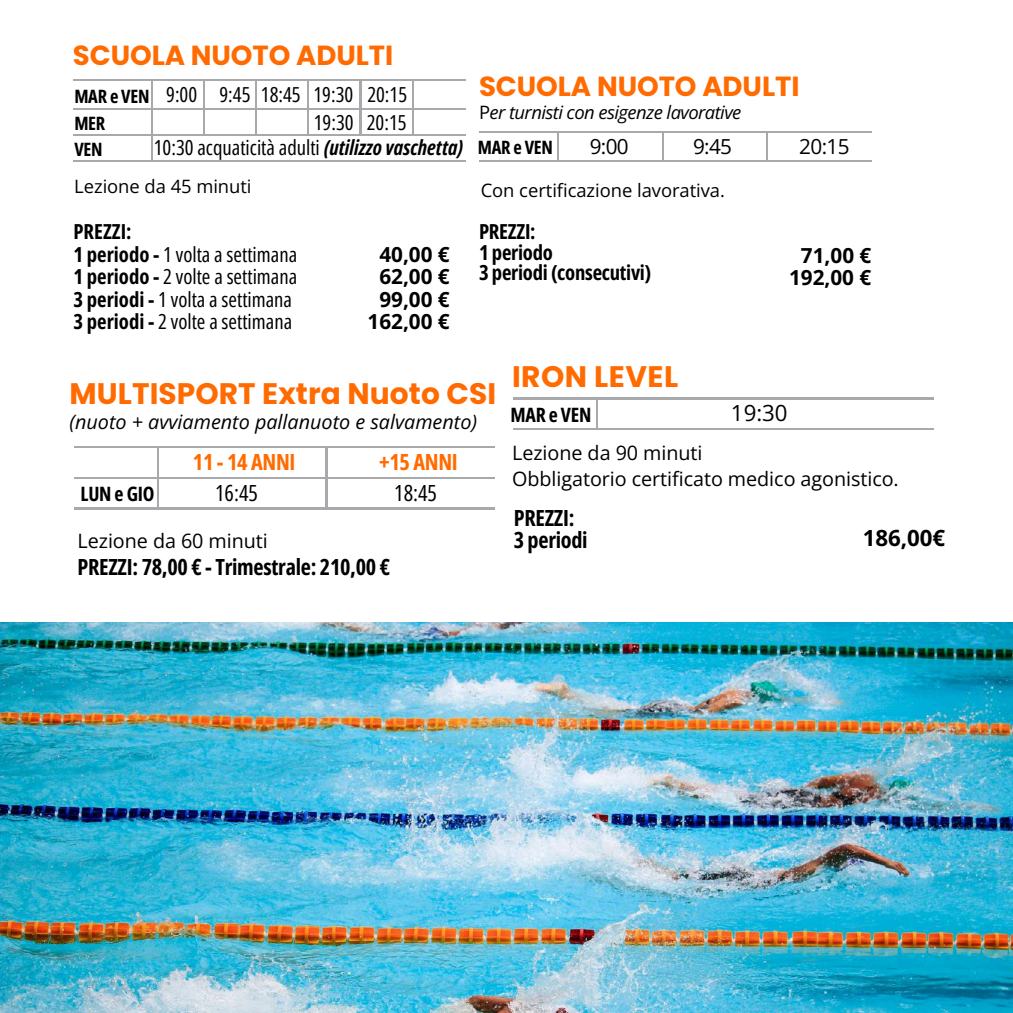
<style>
.page{position:relative;width:1013px;height:1013px;background:#fff}
.page>*{position:absolute;margin:0;border:0;box-sizing:border-box;transform-origin:0 0}
.t1{font:700 29.62px "Poppins";letter-spacing:.005em;color:#ff6b00}
.t2{font:700 27.62px "Poppins";letter-spacing:-.005em;color:#ff6b00}
.t3{font:700 22.25px/22.2px "Open Sans Condensed";letter-spacing:-.015em;color:#000}
.t4{font:700 22.25px "Open Sans Condensed";letter-spacing:-.015em;color:#ff6b00}
.t5{font:22.25px "Open Sans Condensed";color:#000}
.t6{font:700 22.25px "Open Sans";color:#000}
.t7{font:22.25px "Open Sans";color:#000}
.t8{font:20.75px/22.4px "Open Sans Condensed";color:#000;text-align:right}
.t9{font:700 20.75px/22.4px "Open Sans";color:#000;text-align:center}
.t10{font:700 20.75px/20.8px "Open Sans Condensed";letter-spacing:-.015em;color:#000}
.t11{font:20.75px "Open Sans";letter-spacing:-.03em;color:#000}
.t12{font:19.75px/26.4px "Open Sans";color:#000}
.t13{font:italic 19.75px "Open Sans";color:#000}
.t14{font:700 19.75px "Open Sans Condensed";letter-spacing:-.015em;color:#000}
.t15{font:18.38px "Open Sans";color:#000}
.t16{font:italic 18.38px "Open Sans";letter-spacing:-.03em;color:#000}
.t17{font:700 18.38px/26.1px "Open Sans Condensed";letter-spacing:-.01em;color:#000}
.s1{font-style:normal}
.s2{font-weight:700;font-style:italic}
.s3{font-weight:700}
</style>
<div class="page">
<hr style="left:73px;top:80px;width:79px;height:1px;background:#a7a9ac">
<hr style="left:152px;top:80px;width:52px;height:1px;background:#a7a9ac">
<hr style="left:204px;top:80px;width:52px;height:1px;background:#a7a9ac">
<hr style="left:308px;top:80px;width:52px;height:1px;background:#a7a9ac">
<hr style="left:360px;top:80px;width:53px;height:1px;background:#a7a9ac">
<hr style="left:413px;top:80px;width:52px;height:1px;background:#a7a9ac">
<hr style="left:73px;top:108px;width:79px;height:1px;background:#a7a9ac">
<hr style="left:152px;top:108px;width:52px;height:1px;background:#a7a9ac">
<hr style="left:204px;top:108px;width:52px;height:1px;background:#a7a9ac">
<svg style="left:203px;top:81px;width:1px;height:53px"></svg>
<hr style="left:308px;top:108px;width:52px;height:1px;background:#a7a9ac">
<hr style="left:360px;top:108px;width:53px;height:1px;background:#a7a9ac">
<hr style="left:413px;top:108px;width:52px;height:1px;background:#a7a9ac">
<hr style="left:73px;top:134px;width:79px;height:1px;background:#a7a9ac">
<hr style="left:152px;top:134px;width:52px;height:1px;background:#a7a9ac">
<svg style="left:151px;top:81px;width:1px;height:79px"></svg>
<hr style="left:204px;top:134px;width:52px;height:1px;background:#a7a9ac">
<hr style="left:308px;top:134px;width:52px;height:1px;background:#a7a9ac">
<hr style="left:360px;top:134px;width:53px;height:1px;background:#a7a9ac">
<hr style="left:413px;top:134px;width:52px;height:1px;background:#a7a9ac">
<hr style="left:73px;top:160px;width:79px;height:2px;background:#a7a9ac">
<hr style="left:152px;top:160px;width:52px;height:2px;background:#a7a9ac">
<hr style="left:204px;top:160px;width:52px;height:2px;background:#a7a9ac">
<hr style="left:256px;top:160px;width:52px;height:2px;background:#a7a9ac">
<hr style="left:308px;top:160px;width:52px;height:2px;background:#a7a9ac">
<hr style="left:360px;top:160px;width:53px;height:2px;background:#a7a9ac">
<hr style="left:413px;top:160px;width:52px;height:2px;background:#a7a9ac">
<svg style="left:360px;top:81px;width:1px;height:53px"></svg>
<svg style="left:412px;top:81px;width:1px;height:53px"></svg>
<hr style="left:256px;top:80px;width:52px;height:1px;background:#a7a9ac">
<hr style="left:255px;top:81px;width:2px;height:27px;background:#a7a9ac">
<hr style="left:256px;top:108px;width:52px;height:1px;background:#a7a9ac">
<hr style="left:255px;top:109px;width:2px;height:25px;background:#a7a9ac">
<svg style="left:308px;top:81px;width:1px;height:53px"></svg>
<hr style="left:256px;top:134px;width:52px;height:1px;background:#a7a9ac">
<hr style="left:480px;top:132px;width:78px;height:1px;background:#a7a9ac">
<hr style="left:558px;top:132px;width:104px;height:1px;background:#a7a9ac">
<hr style="left:557px;top:133px;width:2px;height:27px;background:#a7a9ac">
<hr style="left:662px;top:132px;width:105px;height:1px;background:#a7a9ac">
<svg style="left:662px;top:133px;width:1px;height:27px"></svg>
<hr style="left:480px;top:160px;width:78px;height:2px;background:#a7a9ac">
<hr style="left:558px;top:160px;width:104px;height:2px;background:#a7a9ac">
<hr style="left:662px;top:160px;width:105px;height:2px;background:#a7a9ac">
<hr style="left:767px;top:132px;width:104px;height:1px;background:#a7a9ac">
<svg style="left:766px;top:133px;width:1px;height:27px"></svg>
<hr style="left:767px;top:160px;width:104px;height:2px;background:#a7a9ac">
<hr style="left:513px;top:398px;width:84px;height:1px;background:#a7a9ac">
<hr style="left:597px;top:398px;width:336px;height:1px;background:#a7a9ac">
<hr style="left:596px;top:399px;width:2px;height:29px;background:#a7a9ac">
<hr style="left:513px;top:428px;width:84px;height:2px;background:#a7a9ac">
<hr style="left:597px;top:428px;width:336px;height:2px;background:#a7a9ac">
<hr style="left:74px;top:446px;width:84px;height:2px;background:#a7a9ac">
<hr style="left:158px;top:446px;width:168px;height:2px;background:#a7a9ac">
<svg style="left:158px;top:448px;width:1px;height:29px"></svg>
<hr style="left:326px;top:446px;width:169px;height:2px;background:#a7a9ac">
<hr style="left:74px;top:477px;width:84px;height:1px;background:#a7a9ac">
<hr style="left:158px;top:477px;width:168px;height:1px;background:#a7a9ac">
<hr style="left:158px;top:478px;width:1px;height:30px;background:#a7a9ac">
<hr style="left:326px;top:477px;width:169px;height:1px;background:#a7a9ac">
<hr style="left:74px;top:508px;width:84px;height:1px;background:#a7a9ac">
<hr style="left:158px;top:508px;width:168px;height:1px;background:#a7a9ac">
<hr style="left:326px;top:508px;width:169px;height:1px;background:#a7a9ac">
<svg style="left:326px;top:448px;width:1px;height:29px"></svg>
<hr style="left:326px;top:478px;width:1px;height:30px;background:#a7a9ac">
<img style="left:0;top:622px;width:1012px;height:390px">
<h2 class="t2" style="left:73px;top:36px;width:322px">SCUOLA NUOTO ADULTI</h2>
<h2 class="t2" style="left:479px;top:67px;width:322px">SCUOLA NUOTO ADULTI</h2>
<p class="t16" style="left:479px;top:99px;width:264px"><span class="s1">P</span>er turnisti con esigenze lavorative</p>
<p class="t8" style="left:166px;top:80px;width:242px;line-height:27.5px">9:00 9:45 18:45 19:30 20:15<br>19:30 20:15</p>
<p class="t17" style="left:74px;top:83px;width:77px">MAR e VEN<br>MER<br>VEN</p>
<p class="t8" style="left:154px;top:136px;width:311px">10:30 acquaticità adulti <span class="s2">(utilizzo vaschetta)</span></p>
<p class="t11" style="left:589px;top:131px;width:41px">9:00</p>
<p class="t11" style="left:693px;top:131px;width:41px">9:45</p>
<p class="t11" style="left:799px;top:131px;width:52px">20:15</p>
<p class="t17" style="left:478px;top:134px;width:77px">MAR e VEN</p>
<p class="t15" style="left:74px;top:173px;width:179px">Lezione da 45 minuti</p>
<p class="t8" style="left:73px;top:220px;width:225px;text-align:left"><span class="s3">PREZZI:<br>1 periodo -</span> 1 volta a settimana<br><span class="s3">1 periodo -</span> 2 volte a settimana<br><span class="s3">3 periodi -</span> 1 volta a settimana<br><span class="s3">3 periodi -</span> 2 volte a settimana</p>
<p class="t15" style="left:481px;top:177px;width:246px">Con certificazione lavorativa.</p>
<p class="t10" style="left:479px;top:220px;width:174px">PREZZI:<br>1 periodo<br>3 periodi (consecutivi)</p>
<p class="t9" style="left:367px;top:242px;width:84px">40,00 €<br>62,00 €<br>99,00 €<br>162,00 €</p>
<p class="t9" style="left:789px;top:243px;width:84px">71,00 €<br>192,00 €</p>
<h1 class="t1" style="left:69px;top:373px;width:428px">MULTISPORT Extra Nuoto CSI</h1>
<p class="t13" style="left:69px;top:407px;width:409px">(nuoto + avviamento pallanuoto e salvamento)</p>
<p class="t4" style="left:193px;top:446px;width:104px">11 - 14 ANNI</p>
<p class="t4" style="left:379px;top:446px;width:80px">+15 ANNI</p>
<p class="t14" style="left:81px;top:480px;width:75px">LUN e GIO</p>
<p class="t5" style="left:215px;top:477px;width:44px">16:45</p>
<p class="t5" style="left:394px;top:477px;width:44px">18:45</p>
<p class="t12" style="left:77px;top:527px;width:192px">Lezione da 60 minuti</p>
<p class="t3" style="left:77px;top:555px;width:314px">PREZZI: 78,00 € - Trimestrale: 210,00 €</p>
<h1 class="t1" style="left:512px;top:356px;width:167px">IRON LEVEL</h1>
<p class="t14" style="left:510px;top:401px;width:82px">MAR e VEN</p>
<p class="t7" style="left:731px;top:397px;width:58px">19:30</p>
<p class="t12" style="left:512px;top:439px;width:388px">Lezione da 90 minuti<br>Obbligatorio certificato medico agonistico.</p>
<p class="t3" style="left:514px;top:506px;width:75px">PREZZI:<br>3 periodi</p>
<p class="t6" style="left:862px;top:522px;width:84px">186,00€</p>
</div>
